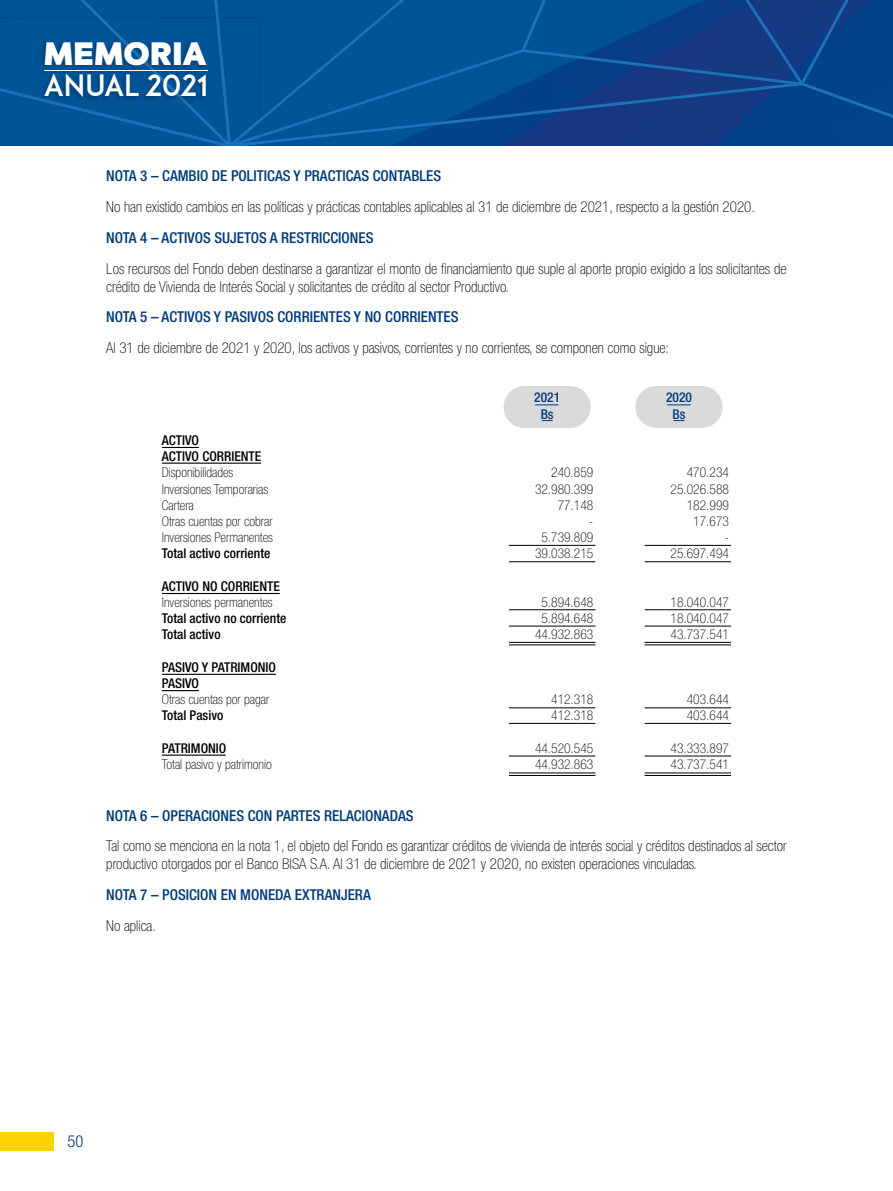
<style>
.page{position:relative;width:893px;height:1191px;background:#fff}
.page>*{position:absolute;margin:0;border:0;box-sizing:border-box;transform-origin:0 0}
.t1{font:800 32.4px "Chronica Pro";color:#fff}
.t2{font:29.1px "ADAM.CGPRO";letter-spacing:-.01em;color:#fff}
.t3{font:300 condensed 16.5px "Helvetica Neue LT Std";color:#003a78}
.t4{font:100 condensed 15px/18px "Helvetica Neue LT Std";color:#000}
.t5{font:500 condensed 15px "Helvetica Neue LT Std";color:#003a78}
.t6{font:100 condensed 13.5px/16.2px "Helvetica Neue LT Std";color:#000}
.t7{font:500 condensed 13.5px/16.2px "Helvetica Neue LT Std";color:#000}
.t8{font:500 condensed 13.5px/16.2px "Helvetica Neue LT Std";color:#003a78;text-align:center}
</style>
<div class="page">
<svg style="left:804px;top:0;width:89px;height:118px"></svg>
<svg style="left:0;top:0;width:804px;height:146px;fill:#005498"></svg>
<div style="left:68px;top:0;width:159px;height:146px;background:#005498"></div>
<svg style="left:227px;top:0;width:575px;height:146px;fill:#005196"></svg>
<svg style="left:521px;top:0;width:30px;height:51px"></svg>
<div style="left:68px;top:0;width:151px;height:17px;background:#005498"></div>
<img style="left:160px;top:130px;width:52px;height:16px">
<img style="left:212px;top:130px;width:15px;height:16px">
<img style="left:227px;top:130px;width:32px;height:16px">
<img style="left:0;top:17px;width:259px;height:113px">
<img style="left:142px;top:126px;width:30px;height:4px">
<img style="left:207px;top:126px;width:23px;height:4px">
<img style="left:97px;top:17px;width:122px;height:1px">
<img style="left:0;top:85px;width:99px;height:41px">
<img style="left:99px;top:18px;width:130px;height:108px">
<svg style="left:246px;top:119px;width:13px;height:11px"></svg>
<hr style="left:44px;top:70px;width:164px;height:1px;background:#fff">
<div style="left:0;top:1132px;width:54px;height:19px;background:#ffd300"></div>
<div style="left:504px;top:386px;width:87px;height:42px;background:#dadada;border-radius:21px"></div>
<svg style="left:535px;top:404px;width:23px;height:1px"></svg>
<div style="left:635px;top:386px;width:88px;height:42px;background:#dadada;border-radius:21px"></div>
<svg style="left:667px;top:404px;width:24px;height:1px"></svg>
<hr style="left:509px;top:561px;width:86px;height:1px;background:#000">
<hr style="left:509px;top:545px;width:86px;height:1px;background:#000">
<hr style="left:509px;top:625px;width:86px;height:1px;background:#000">
<hr style="left:509px;top:609px;width:86px;height:1px;background:#000">
<hr style="left:509px;top:707px;width:86px;height:1px;background:#000">
<hr style="left:509px;top:723px;width:86px;height:1px;background:#000">
<hr style="left:509px;top:755px;width:86px;height:1px;background:#000">
<hr style="left:644px;top:561px;width:87px;height:1px;background:#000">
<hr style="left:644px;top:545px;width:87px;height:1px;background:#000">
<hr style="left:644px;top:625px;width:87px;height:1px;background:#000">
<hr style="left:644px;top:609px;width:87px;height:1px;background:#000">
<hr style="left:644px;top:707px;width:87px;height:1px;background:#000">
<hr style="left:644px;top:723px;width:87px;height:1px;background:#000">
<hr style="left:644px;top:755px;width:87px;height:1px;background:#000">
<hr style="left:644px;top:642px;width:87px;height:1px;background:#000">
<hr style="left:644px;top:644px;width:87px;height:1px;background:#000">
<hr style="left:644px;top:772px;width:87px;height:1px;background:#000">
<hr style="left:644px;top:775px;width:87px;height:1px;background:#000">
<hr style="left:509px;top:642px;width:86px;height:1px;background:#000">
<hr style="left:509px;top:644px;width:86px;height:1px;background:#000">
<hr style="left:509px;top:772px;width:86px;height:1px;background:#000">
<hr style="left:509px;top:775px;width:86px;height:1px;background:#000">
<hr style="left:162px;top:447px;width:37px;height:1px;background:#000">
<hr style="left:162px;top:462px;width:99px;height:2px;background:#000">
<hr style="left:162px;top:593px;width:118px;height:1px;background:#000">
<hr style="left:162px;top:674px;width:114px;height:1px;background:#000">
<hr style="left:162px;top:690px;width:37px;height:1px;background:#000">
<hr style="left:162px;top:754px;width:64px;height:1px;background:#000">
<h1 class="t1" style="left:44px;top:33px;width:164px">MEMORIA</h1>
<h2 class="t2" style="left:44px;top:68px;width:166px">ANUAL 2021</h2>
<p class="t5" style="left:106px;top:167px;width:336px">NOTA 3 – CAMBIO DE POLITICAS Y PRACTICAS CONTABLES</p>
<p class="t4" style="left:106px;top:198px;width:650px">No han existido cambios en las políticas y prácticas contables aplicables al 31 de diciembre de 2021, respecto a la gestión 2020.</p>
<p class="t5" style="left:106px;top:228px;width:269px">NOTA 4 – ACTIVOS SUJETOS A RESTRICCIONES</p>
<p class="t4" style="left:106px;top:259px;width:682px">Los recursos del Fondo deben destinarse a garantizar el monto de financiamiento que suple al aporte propio exigido a los solicitantes de crédito de Vivienda de Interés Social y solicitantes de crédito al sector Productivo.</p>
<p class="t5" style="left:106px;top:308px;width:354px">NOTA 5 – ACTIVOS Y PASIVOS CORRIENTES Y NO CORRIENTES</p>
<p class="t4" style="left:106px;top:339px;width:564px">Al 31 de diciembre de 2021 y 2020, los activos y pasivos, corrientes y no corrientes, se componen como sigue:</p>
<p class="t7" style="left:162px;top:432px;width:101px">ACTIVO<br>ACTIVO CORRIENTE</p>
<p class="t6" style="left:162px;top:464px;width:113px">Disponibilidades<br>Inversiones Temporarias<br>Cartera<br>Otras cuentas por cobrar<br>Inversiones Permanentes</p>
<p class="t7" style="left:162px;top:545px;width:110px">Total activo corriente</p>
<p class="t7" style="left:162px;top:577px;width:119px">ACTIVO NO CORRIENTE</p>
<p class="t6" style="left:162px;top:594px;width:112px">Inversiones permanentes</p>
<p class="t7" style="left:162px;top:610px;width:126px">Total activo no corriente<br>Total activo</p>
<p class="t7" style="left:162px;top:658px;width:116px">PASIVO Y PATRIMONIO<br>PASIVO</p>
<p class="t6" style="left:162px;top:691px;width:109px">Otras cuentas por pagar</p>
<p class="t7" style="left:162px;top:707px;width:63px">Total Pasivo</p>
<p class="t7" style="left:162px;top:739px;width:66px">PATRIMONIO</p>
<p class="t6" style="left:162px;top:756px;width:111px">Total pasivo y patrimonio</p>
<p class="t8" style="left:534px;top:389px;width:27px">2021<br>Bs</p>
<p class="t8" style="left:666px;top:389px;width:27px">2020<br>Bs</p>
<p class="t6" style="left:535px;top:464px;width:60px;text-align:right">240.859<br>32.980.399<br>77.148<br>-<br>5.739.809<br>39.038.215</p>
<p class="t6" style="left:535px;top:594px;width:60px;text-align:center">5.894.648<br>5.894.648<br>44.932.863</p>
<p class="t6" style="left:551px;top:691px;width:44px">412.318<br>412.318</p>
<p class="t6" style="left:535px;top:740px;width:60px">44.520.545<br>44.932.863</p>
<p class="t6" style="left:671px;top:464px;width:60px;text-align:right">470.234<br>25.026.588<br>182.999<br>17.673<br>-<br>25.697.494</p>
<p class="t6" style="left:671px;top:594px;width:60px;text-align:justify">18.040.047<br>18.040.047<br>43.737.541</p>
<p class="t6" style="left:687px;top:691px;width:44px">403.644<br>403.644</p>
<p class="t6" style="left:671px;top:740px;width:60px">43.333.897<br>43.737.541</p>
<p class="t5" style="left:106px;top:806px;width:309px">NOTA 6 – OPERACIONES CON PARTES RELACIONADAS</p>
<p class="t4" style="left:106px;top:837px;width:682px">Tal como se menciona en la nota 1, el objeto del Fondo es garantizar créditos de vivienda de interés social y créditos destinados al sector productivo otorgados por el Banco BISA S.A. Al 31 de diciembre de 2021 y 2020, no existen operaciones vinculadas.</p>
<p class="t5" style="left:106px;top:885px;width:266px">NOTA 7 – POSICION EN MONEDA EXTRANJERA</p>
<p class="t4" style="left:106px;top:916px;width:51px">No aplica.</p>
<p class="t3" style="left:68px;top:1131px;width:17px">50</p>
</div>
